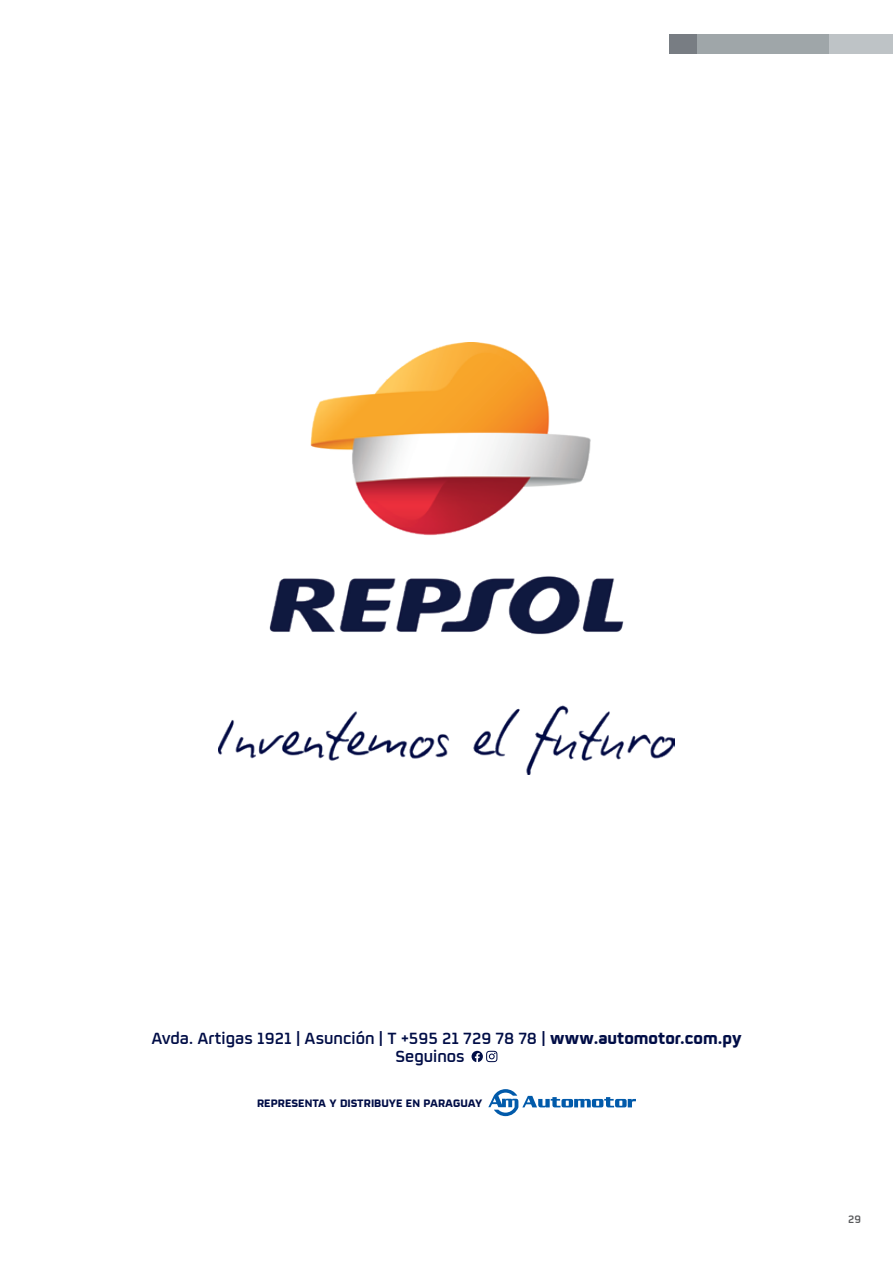
<style>
.page{position:relative;width:893px;height:1263px;background:#fff}
.page>*{position:absolute;margin:0;border:0;box-sizing:border-box;transform-origin:0 0}
.t1{font:600 18px "Repsol";color:#000d46}
.t2{font:700 12px "Repsol";color:#000d46}
.t3{font:600 12px "Repsol";color:#57585a}
.s1{font-weight:700}
</style>
<div class="page">
<div style="left:670px;top:34px;width:211px;height:20px;background:#787d83"></div>
<div style="left:697px;top:34px;width:132px;height:20px;background:#9fa6a9"></div>
<div style="left:829px;top:34px;width:64px;height:20px;background:#bec3c6"></div>
<svg style="left:488px;top:1089px;width:148px;height:27px"></svg>
<svg style="left:472px;top:1051px;width:25px;height:11px"></svg>
<img style="left:219px;top:342px;width:455px;height:432px">
<p class="t1" style="left:151px;top:1025px;width:592px">Avda. Artigas 1921 | Asunción | T +595 21 729 78 78 | <span class="s1">www.automotor.com.py</span></p>
<p class="t1" style="left:396px;top:1043px;width:71px">Seguinos</p>
<p class="t2" style="left:257px;top:1093px;width:227px">REPRESENTA Y DISTRIBUYE EN PARAGUAY</p>
<p class="t3" style="left:848px;top:1210px;width:14px">29</p>
</div>
